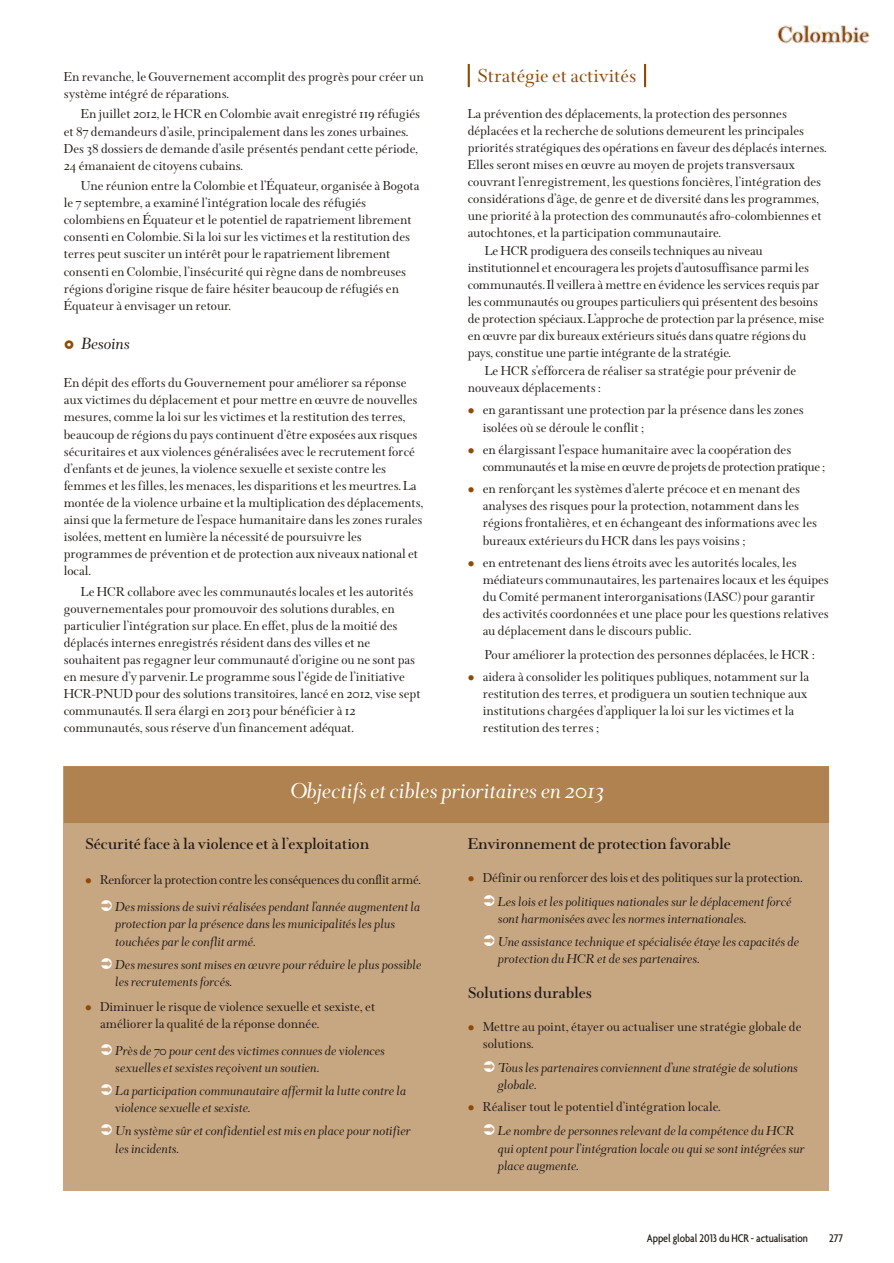
<style>
.page{position:relative;width:894px;height:1263px;background:#fff}
.page>*{position:absolute;margin:0;border:0;box-sizing:border-box;transform-origin:0 0}
.t1{font:italic 24px "Wessex";letter-spacing:-.005em;color:#fff}
.t2{font:21px "Wessex";letter-spacing:-.005em;color:#8f4a05}
.t3{font:italic 18px "Wessex";letter-spacing:-.005em;color:#1f1a17}
.t4{font:600 17.25px "Wessex";letter-spacing:-.005em;color:#1f1a17}
.t5{font:14.25px/17.1px "Wessex";letter-spacing:-.005em;color:#1f1a17}
.t6{font:italic 14.25px/17.1px "Wessex";letter-spacing:-.005em;color:#1f1a17}
.t7{font:14.25px/26.8px "Wessex";letter-spacing:-.025em;color:#1f1a17;text-align:right}
.t8{font:500 condensed 12px "Agenda";letter-spacing:-.005em;color:#1f1a17}
.s1{color:#8f4a05}
.s2{font-style:italic}
.s3{font-style:normal}
</style>
<div class="page">
<hr style="left:468px;top:64px;width:2px;height:23px;background:#8f4a05">
<hr style="left:644px;top:64px;width:2px;height:23px;background:#8f4a05">
<div style="left:64px;top:767px;width:765px;height:424px;background:#c7a682"></div>
<div style="left:64px;top:766px;width:765px;height:57px;background:#b0824f"></div>
<img style="left:777px;top:25px;width:93px;height:19px">
<p class="t5" style="left:64px;top:69px;width:362px">En revanche, le Gouvernement accomplit des progrès pour créer un système intégré de réparations.</p>
<p class="t5" style="left:64px;top:106px;width:358px;text-indent:17px">En juillet 2012, le HCR en Colombie avait enregistré 119 réfugiés et 87 demandeurs d’asile, principalement dans les zones urbaines.<br>Des 38 dossiers de demande d’asile présentés pendant cette période, 24 émanaient de citoyens cubains.</p>
<p class="t5" style="left:64px;top:178px;width:357px;text-indent:17px">Une réunion entre la Colombie et l’Équateur, organisée à Bogota le 7 septembre, a examiné l’intégration locale des réfugiés colombiens en Équateur et le potentiel de rapatriement librement consenti en Colombie. Si la loi sur les victimes et la restitution des terres peut susciter un intérêt pour le rapatriement librement consenti en Colombie, l’insécurité qui règne dans de nombreuses régions d’origine risque de faire hésiter beaucoup de réfugiés en Équateur à envisager un retour.</p>
<p class="t3" style="left:81px;top:335px;width:50px">Besoins</p>
<p class="t5" style="left:64px;top:375px;width:361px">En dépit des efforts du Gouvernement pour améliorer sa réponse aux victimes du déplacement et pour mettre en œuvre de nouvelles mesures, comme la loi sur les victimes et la restitution des terres, beaucoup de régions du pays continuent d’être exposées aux risques sécuritaires et aux violences généralisées avec le recrutement forcé d’enfants et de jeunes, la violence sexuelle et sexiste contre les femmes et les filles, les menaces, les disparitions et les meurtres. La montée de la violence urbaine et la multiplication des déplacements, ainsi que la fermeture de l’espace humanitaire dans les zones rurales isolées, mettent en lumière la nécessité de poursuivre les programmes de prévention et de protection aux niveaux national et local.</p>
<p class="t5" style="left:64px;top:583px;width:359px;text-indent:17px">Le HCR collabore avec les communautés locales et les autorités gouvernementales pour promouvoir des solutions durables, en particulier l’intégration sur place. En effet, plus de la moitié des déplacés internes enregistrés résident dans des villes et ne souhaitent pas regagner leur communauté d’origine ou ne sont pas en mesure d’y parvenir. Le programme sous l’égide de l’initiative HCR-PNUD pour des solutions transitoires, lancé en 2012, vise sept communautés. Il sera élargi en 2013 pour bénéficier à 12 communautés, sous réserve d’un financement adéquat.</p>
<h2 class="t2" style="left:477px;top:66px;width:161px">Stratégie et activités</h2>
<p class="t5" style="left:468px;top:105px;width:321px">La prévention des déplacements, la protection des personnes</p>
<p class="t5" style="left:468px;top:123px;width:338px">déplacées et la recherche de solutions demeurent les principales</p>
<p class="t5" style="left:468px;top:140px;width:361px">priorités stratégiques des opérations en faveur des déplacés internes.</p>
<p class="t5" style="left:468px;top:157px;width:329px">Elles seront mises en œuvre au moyen de projets transversaux</p>
<p class="t5" style="left:468px;top:174px;width:355px">couvrant l’enregistrement, les questions foncières, l’intégration des</p>
<p class="t5" style="left:468px;top:191px;width:353px">considérations d’âge, de genre et de diversité dans les programmes,</p>
<p class="t5" style="left:468px;top:208px;width:356px">une priorité à la protection des communautés afro-colombiennes et</p>
<p class="t5" style="left:468px;top:225px;width:255px">autochtones, et la participation communautaire.</p>
<p class="t5" style="left:485px;top:243px;width:280px">Le HCR prodiguera des conseils techniques au niveau</p>
<p class="t5" style="left:468px;top:260px;width:343px">institutionnel et encouragera les projets d’autosuffisance parmi les</p>
<p class="t5" style="left:468px;top:277px;width:353px">communautés. Il veillera à mettre en évidence les services requis par</p>
<p class="t5" style="left:468px;top:294px;width:352px">les communautés ou groupes particuliers qui présentent des besoins</p>
<p class="t5" style="left:468px;top:311px;width:358px">de protection spéciaux. L’approche de protection par la présence, mise</p>
<p class="t5" style="left:468px;top:328px;width:340px">en œuvre par dix bureaux extérieurs situés dans quatre régions du</p>
<p class="t5" style="left:468px;top:345px;width:265px">pays, constitue une partie intégrante de la stratégie.</p>
<p class="t5" style="left:485px;top:363px;width:313px">Le HCR s’efforcera de réaliser sa stratégie pour prévenir de</p>
<p class="t5" style="left:468px;top:380px;width:134px">nouveaux déplacements :</p>
<p class="t5" style="left:483px;top:402px;width:323px;text-indent:-15px"><span class="s1">●</span> en garantissant une protection par la présence dans les zones isolées où se déroule le conflit ;</p>
<p class="t5" style="left:483px;top:442px;width:344px;text-indent:-15px"><span class="s1">●</span> en élargissant l’espace humanitaire avec la coopération des communautés et la mise en œuvre de projets de protection pratique ;</p>
<p class="t5" style="left:483px;top:481px;width:336px;text-indent:-15px"><span class="s1">●</span> en renforçant les systèmes d’alerte précoce et en menant des analyses des risques pour la protection, notamment dans les régions frontalières, et en échangeant des informations avec les bureaux extérieurs du HCR dans les pays voisins ;</p>
<p class="t5" style="left:483px;top:555px;width:348px;text-indent:-15px"><span class="s1">●</span> en entretenant des liens étroits avec les autorités locales, les médiateurs communautaires, les partenaires locaux et les équipes du Comité permanent interorganisations (IASC) pour garantir des activités coordonnées et une place pour les questions relatives au déplacement dans le discours public.</p>
<p class="t5" style="left:485px;top:647px;width:331px">Pour améliorer la protection des personnes déplacées, le HCR :</p>
<p class="t5" style="left:483px;top:669px;width:328px;text-indent:-15px"><span class="s1">●</span> aidera à consolider les politiques publiques, notamment sur la restitution des terres, et prodiguera un soutien technique aux institutions chargées d’appliquer la loi sur les victimes et la restitution des terres ;</p>
<h1 class="t1" style="left:289px;top:780px;width:316px">Objectifs et cibles prioritaires en 2013</h1>
<p class="t4" style="left:85px;top:836px;width:286px">Sécurité face à la violence et à l’exploitation</p>
<p class="t7" style="left:85px;top:867px;width:338px"><span class="s1">●</span> Renforcer la protection contre les conséquences du conflit armé.<br><span class="s2">Des missions de suivi réalisées pendant l’année augmentent la</span></p>
<p class="t6" style="left:115px;top:916px;width:282px">protection par la présence dans les municipalités les plus touchées par le conflit armé.</p>
<p class="t6" style="left:115px;top:957px;width:308px">Des mesures sont mises en œuvre pour réduire le plus possible les recrutements forcés.</p>
<p class="t5" style="left:100px;top:999px;width:277px;text-indent:-15px"><span class="s1">●</span> Diminuer le risque de violence sexuelle et sexiste, et améliorer la qualité de la réponse donnée.</p>
<p class="t6" style="left:115px;top:1043px;width:271px">Près de 70 pour cent des victimes connues de violences sexuelles et sexistes reçoivent un soutien.</p>
<p class="t6" style="left:115px;top:1083px;width:293px">La participation communautaire affermit la lutte contre la violence sexuelle et sexiste.</p>
<p class="t6" style="left:115px;top:1123px;width:297px">Un système sûr et confidentiel est mis en place pour notifier les incidents.</p>
<p class="t4" style="left:468px;top:836px;width:265px">Environnement de protection favorable</p>
<p class="t5" style="left:498px;top:866px;width:307px;line-height:24px;text-indent:-30px"><span class="s1">●</span> Définir ou renforcer des lois et des politiques sur la protection.<br><span class="s2">Les lois et les politiques nationales sur le déplacement forcé</span></p>
<p class="t6" style="left:498px;top:908px;width:303px;line-height:23px">sont harmonisées avec les normes internationales.<br>Une assistance technique et spécialisée étaye les capacités de</p>
<p class="t6" style="left:498px;top:951px;width:203px">protection du HCR et de ses partenaires.</p>
<p class="t4" style="left:468px;top:985px;width:126px">Solutions durables</p>
<p class="t5" style="left:483px;top:1019px;width:320px;text-indent:-15px"><span class="s1">●</span> Mettre au point, étayer ou actualiser une stratégie globale de solutions.</p>
<p class="t6" style="left:498px;top:1060px;width:302px">Tous les partenaires conviennent d’une stratégie de solutions globale.</p>
<p class="t6" style="left:498px;top:1096px;width:298px;line-height:24px;text-indent:-30px"><span class="s1">●</span> <span class="s3">Réaliser tout le potentiel d’intégration locale.<br></span>Le nombre de personnes relevant de la compétence du HCR</p>
<p class="t6" style="left:498px;top:1140px;width:308px">qui optent pour l’intégration locale ou qui se sont intégrées sur place augmente.</p>
<p class="t8" style="left:647px;top:1232px;width:163px">Appel global 2013 du HCR - actualisation</p>
<p class="t8" style="left:829px;top:1232px;width:15px">277</p>
</div>
